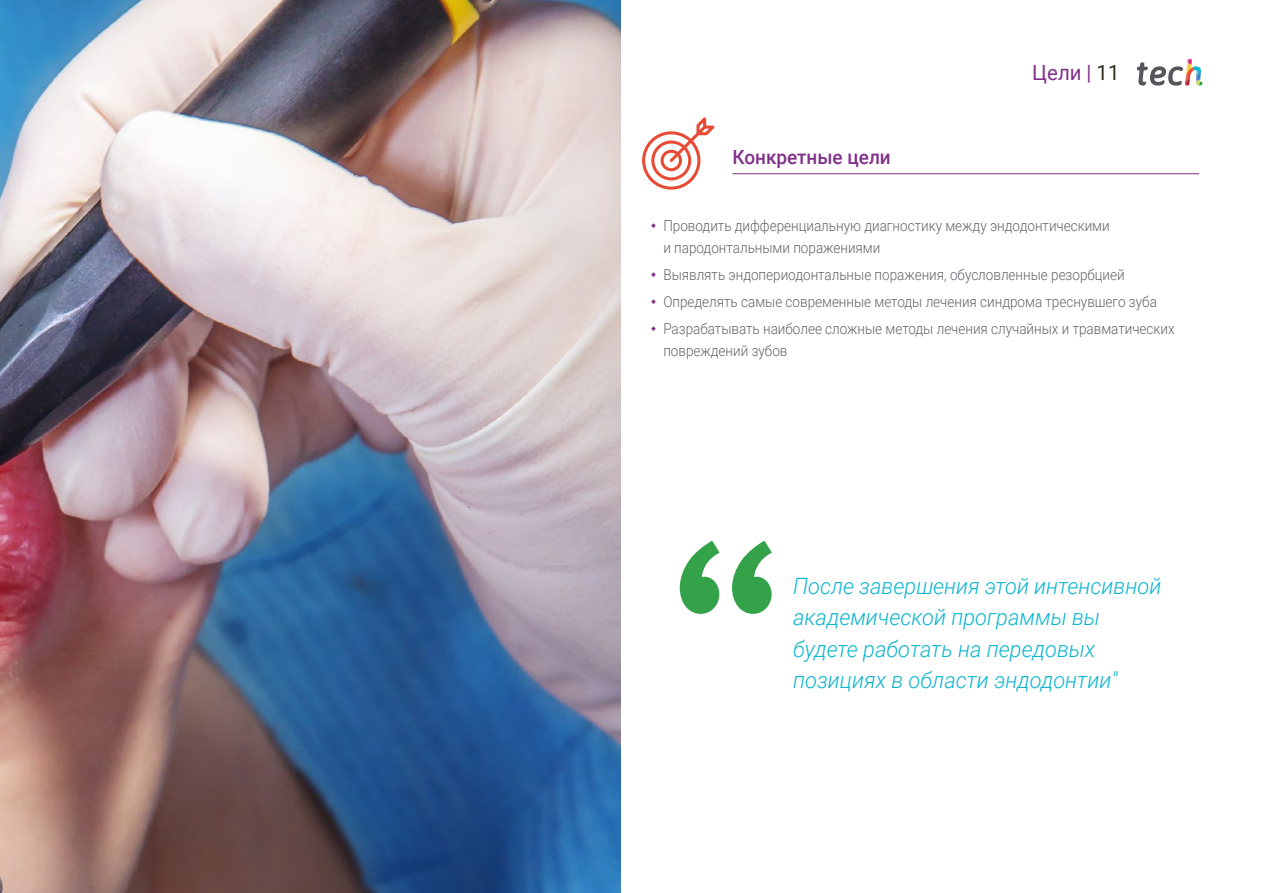
<style>
.page{position:relative;width:1263px;height:893px;background:#fff}
.page>*{position:absolute;margin:0;border:0;box-sizing:border-box;transform-origin:0 0}
.t1{font:italic 300 22.5px/31.5px "Roboto";color:#0fb6cf}
.t2{font:21px "Roboto";color:#813089}
.t3{font:500 19.5px "Roboto";color:#813089}
.t4{font:300 15px/26.7px "Roboto";color:#61646a;scale:.9 1}
.s1{color:#312e20}
</style>
<div class="page">
<img style="left:0;top:0;width:621px;height:893px">
<svg style="left:680px;top:541px;width:92px;height:73px"></svg>
<svg style="left:1137px;top:59px;width:65px;height:27px"></svg>
<svg style="left:642px;top:117px;width:72px;height:73px"></svg>
<hr style="left:732px;top:173px;width:467px;height:1px;background:#813089">
<h3 class="t3" style="left:732px;top:144px;width:160px">Конкретные цели</h3>
<h2 class="t2" style="left:1032px;top:57px;width:89px">Цели | <span class="s1">11</span></h2>
<p class="t4" style="left:663px;top:214px;width:497px;line-height:22.5px">Проводить дифференциальную диагностику между эндодонтическими и пародонтальными поражениями</p>
<p class="t4" style="left:663px;top:261px;width:569px">Выявлять эндопериодонтальные поражения, обусловленные резорбцией<br>Определять самые современные методы лечения синдрома треснувшего зуба<br>Разрабатывать наиболее сложные методы лечения случайных и травматических</p>
<p class="t4" style="left:663px;top:337px;width:139px">повреждений зубов</p>
<h1 class="t1" style="left:793px;top:569px;width:370px">После завершения этой интенсивной академической программы вы будете работать на передовых позициях в области эндодонтии"</h1>
</div>
